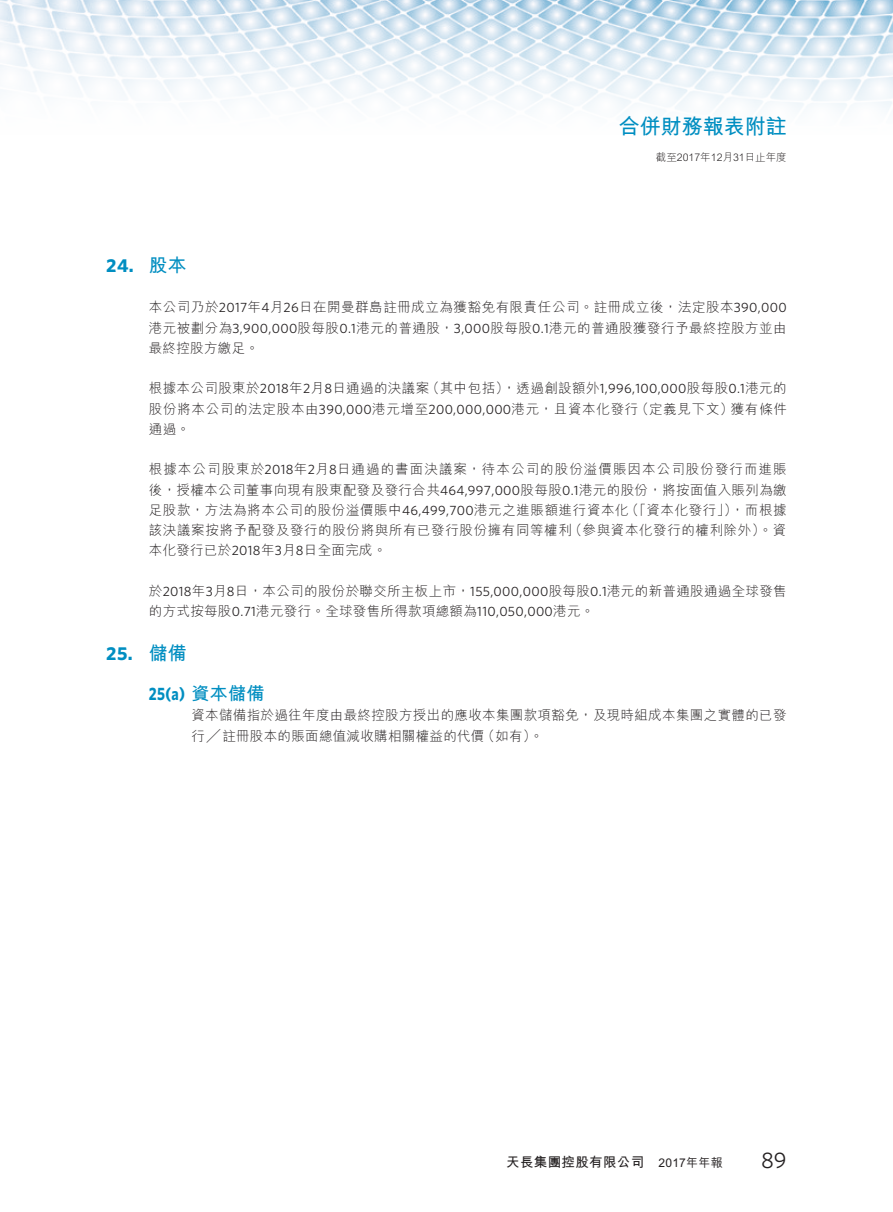
<style>
.page{position:relative;width:893px;height:1212px;background:#fff}
.page>*{position:absolute;margin:0;border:0;box-sizing:border-box;transform-origin:0 0}
.t1{font:22.5px "Whitney";color:#231f20}
.t2{font:700 21px "M Hei HK";color:#008ec1}
.t3{font:700 18.75px "Whitney";color:#008ec1}
.t4{font:700 18px "Whitney";color:#008ec1;scale:.8 1}
.t5{font:300 13.5px/20.2px "M Hei HK";letter-spacing:.025em;color:#231f20;text-align:justify}
.t6{font:700 13.5px "M Hei HK";letter-spacing:.025em;color:#231f20}
.t7{font:300 10.5px "M Hei HK";color:#231f20}
.s1{font-family:"M Hei HK"}
.s2{font-family:"Whitney";font-weight:400}
.s3{font-weight:500;font-size:12px}
</style>
<div class="page">
<img style="left:0;top:0;width:893px;height:112px">
<h2 class="t2" style="left:619px;top:111px;width:169px">合併財務報表附註</h2>
<p class="t7" style="left:656px;top:150px;width:132px">截至2017年12月31日止年度</p>
<h3 class="t3" style="left:106px;top:254px;width:82px">24. <span class="s1">股本</span></h3>
<p class="t5" style="left:149px;top:297px;width:639px">本公司乃於<span class="s2">2017</span>年<span class="s2">4</span>月<span class="s2">26</span>日在開曼群島註冊成立為獲豁免有限責任公司。註冊成立後，法定股本<span class="s2">390,000</span>港元被劃分為<span class="s2">3,900,000</span>股每股<span class="s2">0.1</span>港元的普通股，<span class="s2">3,000</span>股每股<span class="s2">0.1</span>港元的普通股獲發行予最終控股方並由最終控股方繳足。</p>
<p class="t5" style="left:149px;top:378px;width:639px">根據本公司股東於<span class="s2">2018</span>年<span class="s2">2</span>月<span class="s2">8</span>日通過的決議案（其中包括），透過創設額外<span class="s2">1,996,100,000</span>股每股<span class="s2">0.1</span>港元的股份將本公司的法定股本由<span class="s2">390,000</span>港元增至<span class="s2">200,000,000</span>港元，且資本化發行（定義見下文）獲有條件通過。</p>
<p class="t5" style="left:149px;top:459px;width:639px">根據本公司股東於<span class="s2">2018</span>年<span class="s2">2</span>月<span class="s2">8</span>日通過的書面決議案，待本公司的股份溢價賬因本公司股份發行而進賬後，授權本公司董事向現有股東配發及發行合共<span class="s2">464,997,000</span>股每股<span class="s2">0.1</span>港元的股份，將按面值入賬列為繳足股款，方法為將本公司的股份溢價賬中<span class="s2">46,499,700</span>港元之進賬額進行資本化（「資本化發行」），而根據該決議案按將予配發及發行的股份將與所有已發行股份擁有同等權利（參與資本化發行的權利除外）。資本化發行已於<span class="s2">2018</span>年<span class="s2">3</span>月<span class="s2">8</span>日全面完成。</p>
<p class="t5" style="left:149px;top:580px;width:639px">於<span class="s2">2018</span>年<span class="s2">3</span>月<span class="s2">8</span>日，本公司的股份於聯交所主板上市，<span class="s2">155,000,000</span>股每股<span class="s2">0.1</span>港元的新普通股通過全球發售的方式按每股<span class="s2">0.71</span>港元發行。全球發售所得款項總額為<span class="s2">110,050,000</span>港元。</p>
<h3 class="t3" style="left:106px;top:642px;width:82px">25. <span class="s1">儲備</span></h3>
<h3 class="t4" style="left:149px;top:683px;width:146px">25(a) <span class="s1">資本儲備</span></h3>
<p class="t5" style="left:191px;top:705px;width:597px">資本儲備指於過往年度由最終控股方授出的應收本集團款項豁免，及現時組成本集團之實體的已發行 ╱ 註冊股本的賬面總值減收購相關權益的代價（如有）。</p>
<p class="t6" style="left:506px;top:1152px;width:218px">天長集團控股有限公司 <span class="s3">2017年年報</span></p>
<h1 class="t1" style="left:761px;top:1145px;width:27px">89</h1>
</div>
